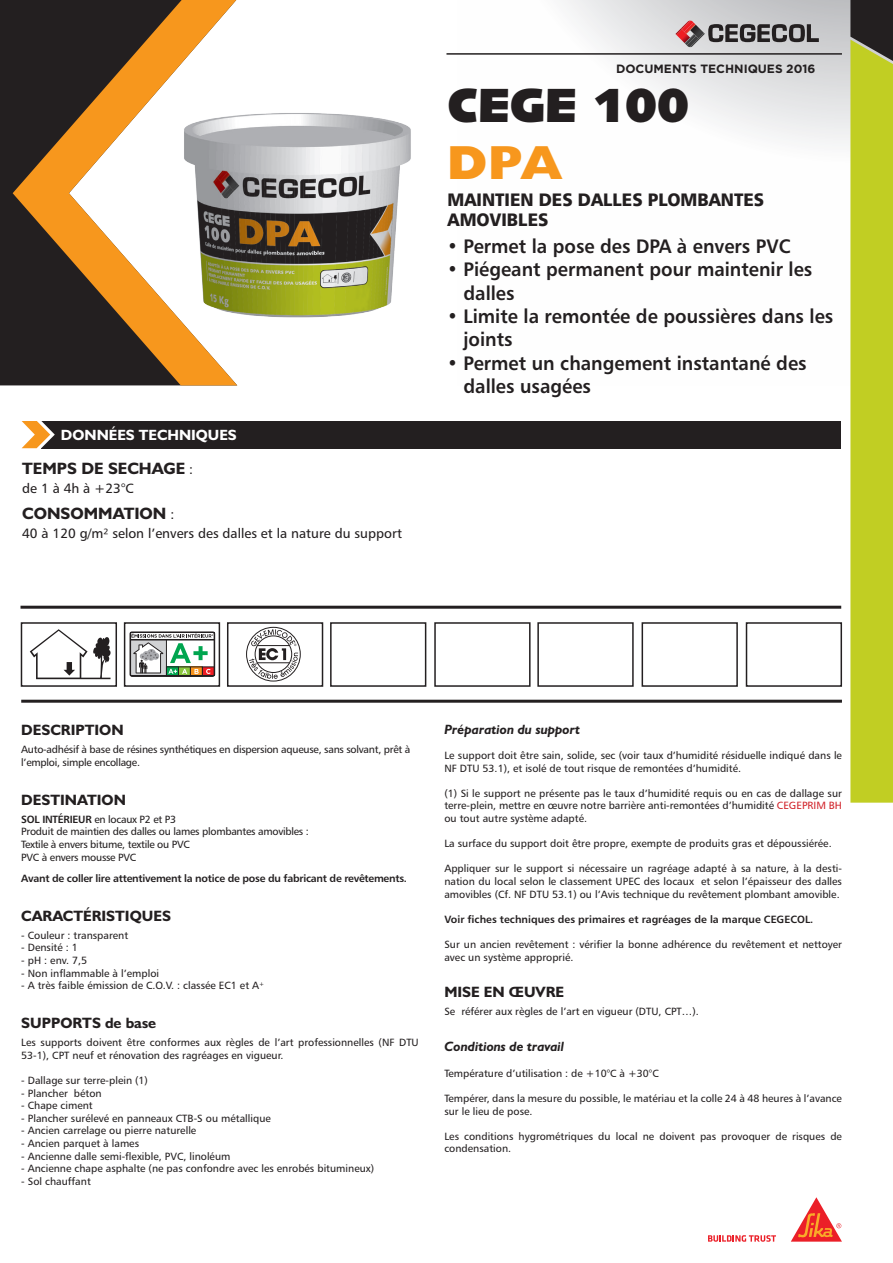
<style>
.page{position:relative;width:893px;height:1263px;background:#fff}
.page>*{position:absolute;margin:0;border:0;box-sizing:border-box;transform-origin:0 0}
.t1{font:48px "Humanist 531 BT Ultra Black A";color:#231f20}
.t2{font:800 48px "Humanist 521 BT";color:#f7971d}
.t3{font:19.5px/23.4px "Humanist 777 BT Bold B";color:#231f20;scale:.95 1}
.t4{font:18px/20px "Humanist 777 BT Black B";color:#231f20;scale:.95 1}
.t5{font:700 16.5px "Humanist 521 BT";color:#231f20}
.t6{font:700 15px "Humanist 521 BT";color:#231f20}
.t7{font:700 14.85px "Humanist 521 BT";color:#fff}
.t8{font:13.5px "Humanist 777 BT Roman B";color:#231f20}
.t9{font:italic 700 13.5px "Humanist 521 BT";color:#231f20}
.t10{font:700 12px "Gotham HTF";color:#231f20}
.t11{font:10.5px/12.6px "Humanist 777 BT Roman B";color:#231f20}
.t12{font:10.5px/12.6px "Humanist 777 BT Roman B";letter-spacing:-.025em;color:#231f20}
.t13{font:10.5px "Humanist 777 BT Bold B";letter-spacing:-.025em;color:#231f20}
.t14{font:10.5px "Humanist 777 BT Bold B";color:#231f20}
.s1{font-family:"Humanist 777 BT Roman B";font-weight:400;font-size:13.5px}
.s2{font-family:"Humanist 777 BT Bold B"}
.s3{color:#d1232a}
</style>
<div class="page">
<svg style="left:563px;top:0;width:287px;height:143px"></svg>
<hr style="left:446px;top:53px;width:396px;height:2px;background:#231f20">
<svg style="left:675px;top:21px;width:144px;height:26px;background:#968c8d"></svg>
<hr style="left:21px;top:700px;width:821px;height:3px;background:#231f20">
<div style="left:21px;top:622px;width:96px;height:65px;border:2px solid #231f20"></div>
<div style="left:124px;top:622px;width:96px;height:65px;border:2px solid #231f20"></div>
<div style="left:227px;top:622px;width:96px;height:65px;border:2px solid #231f20"></div>
<div style="left:330px;top:622px;width:96px;height:65px;border:2px solid #231f20"></div>
<div style="left:434px;top:622px;width:97px;height:65px;border:2px solid #231f20"></div>
<div style="left:537px;top:622px;width:97px;height:65px;border:2px solid #231f20"></div>
<div style="left:642px;top:622px;width:96px;height:65px;border:2px solid #231f20"></div>
<div style="left:746px;top:622px;width:96px;height:65px;border:2px solid #231f20"></div>
<hr style="left:21px;top:606px;width:820px;height:3px;background:#231f20">
<svg style="left:708px;top:1235px;width:68px;height:7px"></svg>
<svg style="left:791px;top:1197px;width:51px;height:44px"></svg>
<svg style="left:850px;top:0;width:43px;height:803px;background:#b8c325"></svg>
<div style="left:0;top:0;width:13px;height:385px;background:#231f20"></div>
<svg style="left:13px;top:0;width:57px;height:385px;background:#47331f"></svg>
<svg style="left:70px;top:0;width:167px;height:385px"></svg>
<svg style="left:30px;top:629px;width:81px;height:50px"></svg>
<img style="left:170px;top:90px;width:241px;height:246px">
<div style="left:41px;top:421px;width:800px;height:27px;background:#231f20"></div>
<svg style="left:22px;top:421px;width:33px;height:27px"></svg>
<svg style="left:246px;top:627px;width:55px;height:55px"></svg>
<svg style="left:130px;top:632px;width:85px;height:44px"></svg>
<h3 class="t7" style="left:61px;top:426px;width:177px">DONNÉES TECHNIQUES</h3>
<h3 class="t5" style="left:22px;top:458px;width:172px">TEMPS DE SECHAGE <span class="s1">:</span></h3>
<p class="t8" style="left:22px;top:480px;width:113px">de 1 à 4h à +23°C</p>
<h3 class="t5" style="left:22px;top:503px;width:153px">CONSOMMATION <span class="s1">:</span></h3>
<p class="t8" style="left:22px;top:525px;width:381px">40 à 120 g/m² selon l’envers des dalles et la nature du support</p>
<p class="t10" style="left:616px;top:62px;width:201px">DOCUMENTS TECHNIQUES 2016</p>
<h1 class="t1" style="left:448px;top:74px;width:243px">CEGE 100</h1>
<h1 class="t2" style="left:448px;top:133px;width:115px">DPA</h1>
<h3 class="t4" style="left:448px;top:190px;width:335px">MAINTIEN DES DALLES PLOMBANTES<br>AMOVIBLES</h3>
<h2 class="t3" style="left:447px;top:234px;width:363px">• Permet la pose des DPA à envers PVC</h2>
<h2 class="t3" style="left:463px;top:257px;width:369px;text-indent:-16px">• Piégeant permanent pour maintenir les dalles</h2>
<h2 class="t3" style="left:463px;top:304px;width:391px;text-indent:-16px">• Limite la remontée de poussières dans les joints</h2>
<h2 class="t3" style="left:463px;top:351px;width:363px;text-indent:-16px">• Permet un changement instantané des dalles usagées</h2>
<h3 class="t6" style="left:21px;top:720px;width:104px">DESCRIPTION</h3>
<p class="t12" style="left:21px;top:743px;width:391px">Auto-adhésif à base de résines synthétiques en dispersion aqueuse, sans solvant, prêt à l’emploi, simple encollage.</p>
<h3 class="t6" style="left:21px;top:790px;width:106px">DESTINATION</h3>
<p class="t12" style="left:21px;top:812px;width:289px"><span class="s2">SOL INTÉRIEUR</span> en locaux P2 et P3<br>Produit de maintien des dalles ou lames plombantes amovibles :<br>Textile à envers bitume, textile ou PVC<br>PVC à envers mousse PVC</p>
<p class="t13" style="left:21px;top:871px;width:387px">Avant de coller lire attentivement la notice de pose du fabricant de revêtements.</p>
<h3 class="t6" style="left:21px;top:906px;width:151px">CARACTÉRISTIQUES</h3>
<p class="t11" style="left:21px;top:928px;width:109px">- Couleur : transparent</p>
<p class="t11" style="left:21px;top:941px;width:58px">- Densité : 1</p>
<p class="t11" style="left:21px;top:954px;width:67px">- pH : env. 7,5</p>
<p class="t11" style="left:21px;top:966px;width:139px">- Non inflammable à l’emploi</p>
<p class="t11" style="left:21px;top:979px;width:244px">- A très faible émission de C.O.V. : classée EC1 et A<sup>+</sup></p>
<h3 class="t6" style="left:21px;top:1014px;width:136px">SUPPORTS de base</h3>
<p class="t11" style="left:21px;top:1036px;width:399px">Les supports doivent être conformes aux règles de l’art professionnelles (NF DTU<br>53-1), CPT neuf et rénovation des ragréages en vigueur.</p>
<p class="t11" style="left:21px;top:1074px;width:128px">- Dallage sur terre-plein (1)</p>
<p class="t11" style="left:21px;top:1086px;width:82px">- Plancher béton</p>
<p class="t11" style="left:21px;top:1099px;width:73px">- Chape ciment</p>
<p class="t11" style="left:21px;top:1112px;width:251px">- Plancher surélevé en panneaux CTB-S ou métallique</p>
<p class="t11" style="left:21px;top:1124px;width:177px">- Ancien carrelage ou pierre naturelle</p>
<p class="t11" style="left:21px;top:1137px;width:119px">- Ancien parquet à lames</p>
<p class="t11" style="left:21px;top:1149px;width:211px">- Ancienne dalle semi-flexible, PVC, linoléum</p>
<p class="t11" style="left:21px;top:1162px;width:354px">- Ancienne chape asphalte (ne pas confondre avec les enrobés bitumineux)</p>
<p class="t11" style="left:21px;top:1175px;width:71px">- Sol chauffant</p>
<p class="t9" style="left:444px;top:721px;width:137px">Préparation du support</p>
<p class="t11" style="left:444px;top:749px;width:399px">Le support doit être sain, solide, sec (voir taux d’humidité résiduelle indiqué dans le<br>NF DTU 53.1), et isolé de tout risque de remontées d’humidité.</p>
<p class="t11" style="left:444px;top:787px;width:399px;text-align:justify">(1) Si le support ne présente pas le taux d’humidité requis ou en cas de dallage sur terre-plein, mettre en œuvre notre barrière anti-remontées d’humidité <span class="s3">CEGEPRIM BH </span>ou tout autre système adapté.</p>
<p class="t11" style="left:444px;top:837px;width:389px">La surface du support doit être propre, exempte de produits gras et dépoussiérée.</p>
<p class="t11" style="left:444px;top:862px;width:399px;text-align:justify">Appliquer sur le support si nécessaire un ragréage adapté à sa nature, à la desti&shy;nation du local selon le classement UPEC des locaux et selon l’épaisseur des dalles amovibles (Cf. NF DTU 53.1) ou l’Avis technique du revêtement plombant amovible.</p>
<p class="t14" style="left:444px;top:912px;width:370px">Voir fiches techniques des primaires et ragréages de la marque CEGECOL.</p>
<p class="t11" style="left:444px;top:938px;width:399px">Sur un ancien revêtement : vérifier la bonne adhérence du revêtement et nettoyer avec un système approprié.</p>
<h3 class="t6" style="left:444px;top:982px;width:121px">MISE EN ŒUVRE</h3>
<p class="t11" style="left:444px;top:1004px;width:256px">Se référer aux règles de l’art en vigueur (DTU, CPT…).</p>
<p class="t9" style="left:444px;top:1038px;width:121px">Conditions de travail</p>
<p class="t11" style="left:444px;top:1067px;width:216px">Température d’utilisation : de +10°C à +30°C</p>
<p class="t11" style="left:444px;top:1092px;width:399px">Tempérer, dans la mesure du possible, le matériau et la colle 24 à 48 heures à l’avance sur le lieu de pose.</p>
<p class="t11" style="left:444px;top:1130px;width:399px">Les conditions hygrométriques du local ne doivent pas provoquer de risques de condensation.</p>
</div>
